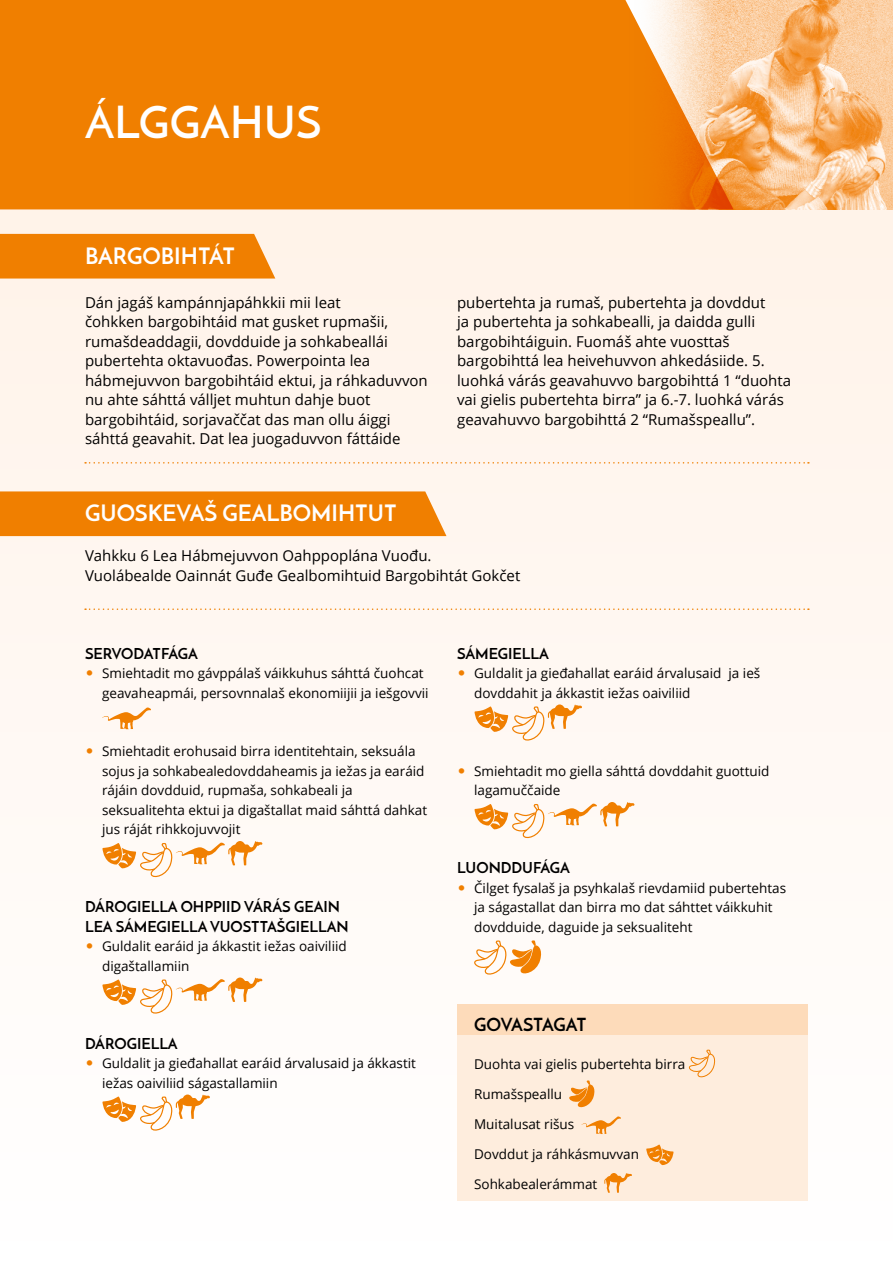
<style>
.page{position:relative;width:893px;height:1263px;background:#fff}
.page>*{position:absolute;margin:0;border:0;box-sizing:border-box;transform-origin:0 0}
.Heading_Tema{font:600 45px "Josefin Sans";color:#fff}
.Tittel_2_-_Hvit{font:700 22.5px "Josefin Sans";color:#fff}
.Faktatittel{font:700 18px "Josefin Sans";letter-spacing:-.03em;color:#000}
.Brød{font:15px/19.5px "Open Sans";color:#000}
.Heading_2{font:700 15px/19.5px "Josefin Sans";color:#000}
.Heading_2-2{font:700 15px "Josefin Sans";letter-spacing:-.03em;color:#000}
.faktatekst{font:13.5px/19.5px "Open Sans";color:#000}
.s1{font-family:"European Pi Three";color:#f07f00}
</style>
<div class="page">
<div style="left:0;top:209px;width:893px;height:1032px;background:#fff8f3"></div>
<img style="left:733px;top:0;width:160px;height:209px">
<svg style="left:0;top:0;width:733px;height:209px;background:#f0840d"></svg>
<svg style="left:102px;top:707px;width:49px;height:22px"></svg>
<svg style="left:102px;top:841px;width:160px;height:36px"></svg>
<svg style="left:102px;top:977px;width:160px;height:37px"></svg>
<svg style="left:102px;top:1094px;width:108px;height:37px"></svg>
<svg style="left:475px;top:704px;width:107px;height:37px"></svg>
<svg style="left:475px;top:802px;width:159px;height:36px"></svg>
<svg style="left:474px;top:940px;width:67px;height:35px"></svg>
<div style="left:0;top:491px;width:446px;height:45px;background:#f07f00"></div>
<div style="left:0;top:234px;width:275px;height:45px;background:#f07f00"></div>
<svg style="left:85px;top:608px;width:724px;height:2px"></svg>
<svg style="left:85px;top:462px;width:724px;height:2px"></svg>
<div style="left:457px;top:1004px;width:351px;height:40px;background:#fddbba"></div>
<div style="left:457px;top:1035px;width:351px;height:31px;background:#feeddd"></div>
<div style="left:457px;top:1065px;width:351px;height:31px;background:#feeddd"></div>
<div style="left:457px;top:1095px;width:351px;height:31px;background:#feeddd"></div>
<div style="left:457px;top:1125px;width:351px;height:31px;background:#feeddd"></div>
<div style="left:457px;top:1155px;width:351px;height:31px;background:#feeddd"></div>
<div style="left:457px;top:1170px;width:351px;height:31px;background:#feeddd"></div>
<svg style="left:689px;top:1050px;width:26px;height:27px"></svg>
<svg style="left:569px;top:1080px;width:25px;height:27px"></svg>
<svg style="left:581px;top:1116px;width:40px;height:18px"></svg>
<svg style="left:646px;top:1144px;width:27px;height:21px"></svg>
<svg style="left:604px;top:1173px;width:28px;height:20px"></svg>
<p class="Heading_Tema" style="left:85px;top:95px;width:238px">ÁLGGAHUS</p>
<p class="Tittel_2_-_Hvit" style="left:85px;top:241px;width:151px">BARGOBIHTÁT</p>
<p class="Brød" style="left:85px;top:292px;width:344px">Dán jagáš kampánnjapáhkkii mii leat<br>čohkken bargobihtáid mat gusket rupmašii, rumašdeaddagii, dovdduide ja sohkabeallái pubertehta oktavuođas. Powerpointa lea hábmejuvvon bargobihtáid ektui, ja ráhkaduvvon nu ahte sáhttá válljet muhtun dahje buot bargobihtáid, sorjavaččat das man ollu áiggi sáhttá geavahit. Dat lea juogaduvvon fáttáide</p>
<p class="Brød" style="left:457px;top:292px;width:336px">pubertehta ja rumaš, pubertehta ja dovddut<br>ja pubertehta ja sohkabealli, ja daidda gulli bargobihtáiguin. Fuomáš ahte vuosttaš bargobihttá lea heivehuvvon ahkedásiide. 5. luohká várás geavahuvvo bargobihttá 1 “duohta vai gielis pubertehta birra” ja 6.-7. luohká várás geavahuvvo bargobihttá 2 “Rumašspeallu”.</p>
<p class="Tittel_2_-_Hvit" style="left:85px;top:499px;width:313px">GUOSKEVAŠ GEALBOMIHTUT</p>
<p class="Brød" style="left:85px;top:545px;width:437px">Vahkku 6 Lea Hábmejuvvon Oahppoplána Vuođu.<br>Vuolábealde Oainnát Guđe Gealbomihtuid Bargobihtát Gokčet</p>
<p class="Heading_2-2" style="left:85px;top:644px;width:114px">SERVODATFÁGA</p>
<p class="faktatekst" style="left:102px;top:663px;width:328px;text-indent:-17px"><span class="s1">"</span> Smiehtadit mo gávppálaš váikkuhus sáhttá čuohcat geavaheapmái, persovnnalaš ekonomiijii ja iešgovvii</p>
<p class="faktatekst" style="left:102px;top:741px;width:327px;text-indent:-17px"><span class="s1">"</span> Smiehtadit erohusaid birra identitehtain, seksuála sojus ja sohkabealedovddaheamis ja iežas ja earáid rájáin dovdduid, rupmaša, sohkabeali ja seksualitehta ektui ja digaštallat maid sáhttá dahkat jus ráját rihkkojuvvojit</p>
<p class="Heading_2" style="left:85px;top:897px;width:265px">DÁROGIELLA OHPPIID VÁRÁS GEAIN<br>LEA SÁMEGIELLA VUOSTTAŠGIELLAN</p>
<p class="faktatekst" style="left:102px;top:936px;width:246px;text-indent:-17px"><span class="s1">"</span> Guldalit earáid ja ákkastit iežas oaiviliid digaštallamiin</p>
<p class="Heading_2" style="left:85px;top:1033px;width:94px">DÁROGIELLA</p>
<p class="faktatekst" style="left:102px;top:1053px;width:315px;text-indent:-17px"><span class="s1">"</span> Guldalit ja gieđahallat earáid árvalusaid ja ákkastit iežas oaiviliid ságastallamiin</p>
<p class="Heading_2" style="left:457px;top:643px;width:93px">SÁMEGIELLA</p>
<p class="faktatekst" style="left:474px;top:663px;width:288px;text-indent:-17px"><span class="s1">"</span> Guldalit ja gieđahallat earáid árvalusaid ja ieš dovddahit ja ákkastit iežas oaiviliid</p>
<p class="faktatekst" style="left:474px;top:761px;width:297px;text-indent:-17px"><span class="s1">"</span> Smiehtadit mo giella sáhttá dovddahit guottuid lagamuččaide</p>
<p class="Heading_2" style="left:457px;top:858px;width:114px">LUONDDUFÁGA</p>
<p class="faktatekst" style="left:474px;top:878px;width:313px;text-indent:-17px"><span class="s1">"</span> Čilget fysalaš ja psyhkalaš rievdamiid pubertehtas ja ságastallat dan birra mo dat sáhttet váikkuhit dovdduide, daguide ja seksualiteht</p>
<p class="Faktatittel" style="left:474px;top:1013px;width:114px">GOVASTAGAT</p>
<p class="faktatekst" style="left:474px;top:1054px;width:213px">Duohta vai gielis pubertehta birra</p>
<p class="faktatekst" style="left:474px;top:1084px;width:90px">Rumašspeallu</p>
<p class="faktatekst" style="left:474px;top:1114px;width:102px">Muitalusat rišus</p>
<p class="faktatekst" style="left:474px;top:1144px;width:166px">Dovddut ja ráhkásmuvvan</p>
<p class="faktatekst" style="left:474px;top:1174px;width:125px">Sohkabealerámmat</p>
</div>
